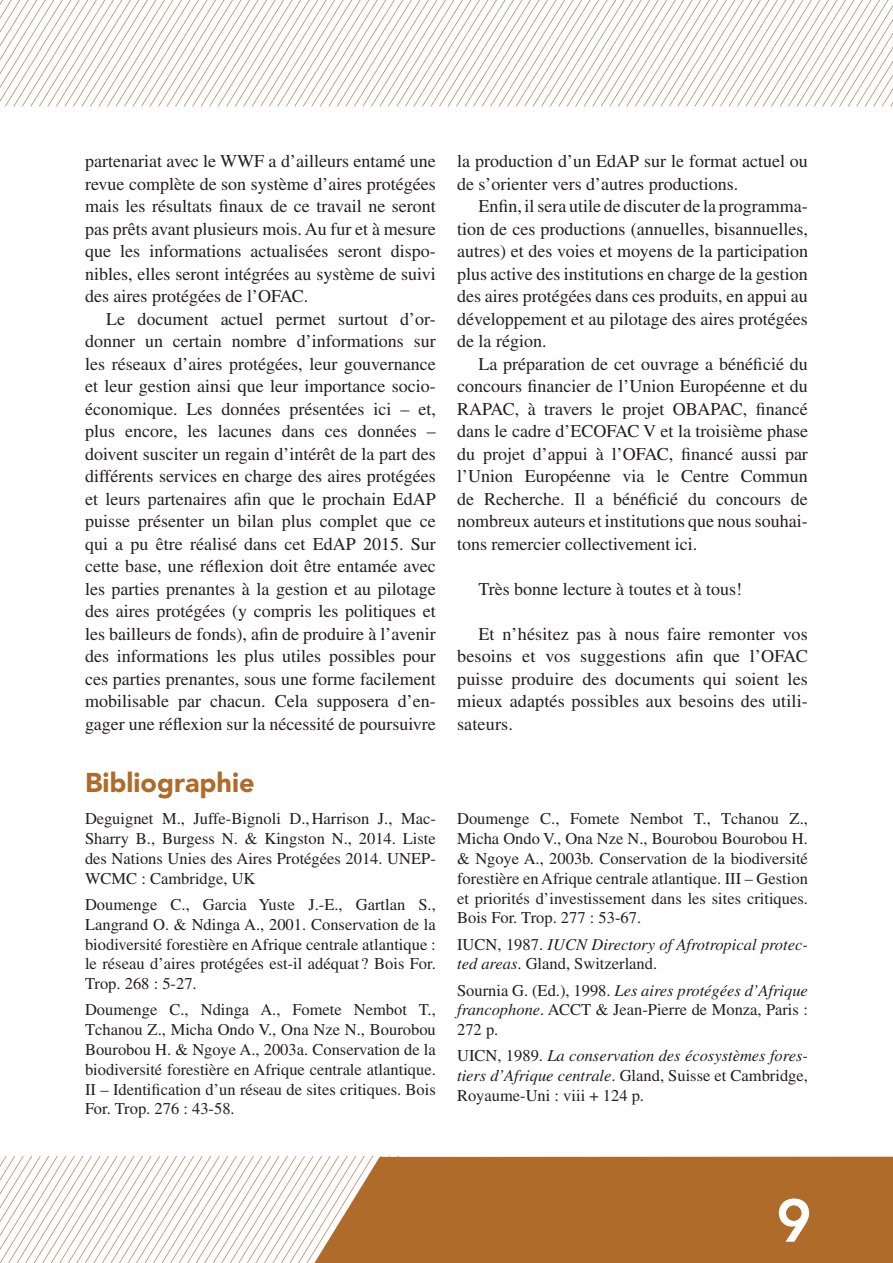
<style>
.page{position:relative;width:893px;height:1263px;background:#fff}
.page>*{position:absolute;margin:0;border:0;box-sizing:border-box;transform-origin:0 0}
.t1{font:800 60px "Avenir LT Std";color:#fff}
.t2{font:900 27px "Avenir LT Std";color:#ae6b2a}
.t3{font:18px/22.5px "Times";color:#231f20;text-align:justify}
.t4{font:16.5px/19.8px "Times";color:#231f20;text-align:justify}
.t5{font:italic 16.5px/19.8px "Times";color:#231f20}
.s1{font-style:normal}
.s2{font-style:italic}
</style>
<div class="page">
<img style="left:0;top:1157px;width:301px;height:106px">
<svg style="left:301px;top:1157px;width:592px;height:106px;background:#b37539"></svg>
<img style="left:0;top:0;width:893px;height:107px">
<p class="t3" style="left:85px;top:150px;width:352px">partenariat avec le WWF a d’ailleurs entamé une revue complète de son système d’aires protégées mais les résultats finaux de ce travail ne seront pas prêts avant plusieurs mois. Au fur et à mesure que les informations actualisées seront dispo&shy;nibles, elles seront intégrées au système de suivi des aires protégées de l’OFAC.</p>
<p class="t3" style="left:85px;top:307px;width:352px;text-indent:21px">Le document actuel permet surtout d’or&shy;donner un certain nombre d’informations sur les réseaux d’aires protégées, leur gouvernance et leur gestion ainsi que leur importance socio&shy;économique. Les données présentées ici – et, plus encore, les lacunes dans ces données – doivent susciter un regain d’intérêt de la part des différents services en charge des aires protégées et leurs partenaires afin que le prochain EdAP puisse présenter un bilan plus complet que ce qui a pu être réalisé dans cet EdAP 2015. Sur cette base, une réflexion doit être entamée avec les parties prenantes à la gestion et au pilotage des aires protégées (y compris les politiques et les bailleurs de fonds), afin de produire à l’avenir des informations les plus utiles possibles pour ces parties prenantes, sous une forme facilement mobilisable par chacun. Cela supposera d’en&shy;gager une réflexion sur la nécessité de poursuivre</p>
<h2 class="t2" style="left:85px;top:766px;width:171px">Bibliographie</h2>
<p class="t4" style="left:85px;top:809px;width:352px">Deguignet M., Juffe-Bignoli D.,Harrison J., Mac-Sharry B., Burgess N. &amp; Kingston N., 2014. Liste des Nations Unies des Aires Protégées 2014. UNEP-WCMC : Cambridge, UK</p>
<p class="t4" style="left:85px;top:894px;width:352px">Doumenge C., Garcia Yuste J.-E., Gartlan S., Langrand O. &amp; Ndinga A., 2001. Conservation de la biodiversité forestière en Afrique centrale atlantique : le réseau d’aires protégées est-il adéquat ? Bois For.<br>Trop. 268 : 5-27.</p>
<p class="t4" style="left:85px;top:1000px;width:352px">Doumenge C., Ndinga A., Fomete Nembot T., Tchanou Z., Micha Ondo V., Ona Nze N., Bourobou Bourobou H. &amp; Ngoye A., 2003a. Conservation de la biodiversité forestière en Afrique centrale atlantique.<br>II – Identification d’un réseau de sites critiques. Bois For. Trop. 276 : 43-58.</p>
<p class="t3" style="left:457px;top:150px;width:352px">la production d’un EdAP sur le format actuel ou de s’orienter vers d’autres productions.</p>
<p class="t3" style="left:457px;top:195px;width:352px;text-indent:21px">Enfin, il sera utile de discuter de la programma&shy;tion de ces productions (annuelles, bisannuelles, autres) et des voies et moyens de la participation plus active des institutions en charge de la gestion des aires protégées dans ces produits, en appui au développement et au pilotage des aires protégées de la région.</p>
<p class="t3" style="left:457px;top:352px;width:352px;text-indent:21px">La préparation de cet ouvrage a bénéficié du concours financier de l’Union Européenne et du RAPAC, à travers le projet OBAPAC, financé dans le cadre d’ECOFAC V et la troisième phase du projet d’appui à l’OFAC, financé aussi par l’Union Européenne via le Centre Commun de Recherche. Il a bénéficié du concours de nombreux auteurs et institutions que nous souhai&shy;tons remercier collectivement ici.</p>
<p class="t3" style="left:478px;top:577px;width:265px">Très bonne lecture à toutes et à tous!</p>
<p class="t3" style="left:457px;top:622px;width:352px;text-indent:21px">Et n’hésitez pas à nous faire remonter vos besoins et vos suggestions afin que l’OFAC puisse produire des documents qui soient les mieux adaptés possibles aux besoins des utili&shy;sateurs.</p>
<p class="t4" style="left:457px;top:809px;width:352px">Doumenge C., Fomete Nembot T., Tchanou Z., Micha Ondo V., Ona Nze N., Bourobou Bourobou H. &amp; Ngoye A., 2003b. Conservation de la biodiversité forestière en Afrique centrale atlantique. III – Gestion et priorités d’investissement dans les sites critiques.<br>Bois For. Trop. 277 : 53-67.</p>
<p class="t5" style="left:457px;top:934px;width:352px"><span class="s1">IUCN, 1987.</span> IUCN Directory of Afrotropical protec&shy;ted areas<span class="s1">. Gland, Switzerland.</span></p>
<p class="t4" style="left:457px;top:980px;width:352px">Sournia G. (Ed.), 1998. <span class="s2">Les aires protégées d’Afrique francophone</span>. ACCT &amp; Jean-Pierre de Monza, Paris :<br>272 p.</p>
<p class="t4" style="left:457px;top:1046px;width:352px">UICN, 1989. <span class="s2">La conservation des écosystèmes fores&shy;tiers d’Afrique centrale</span>. Gland, Suisse et Cambridge, Royaume-Uni : viii + 124 p.</p>
<h1 class="t1" style="left:776px;top:1185px;width:37px">9</h1>
</div>
